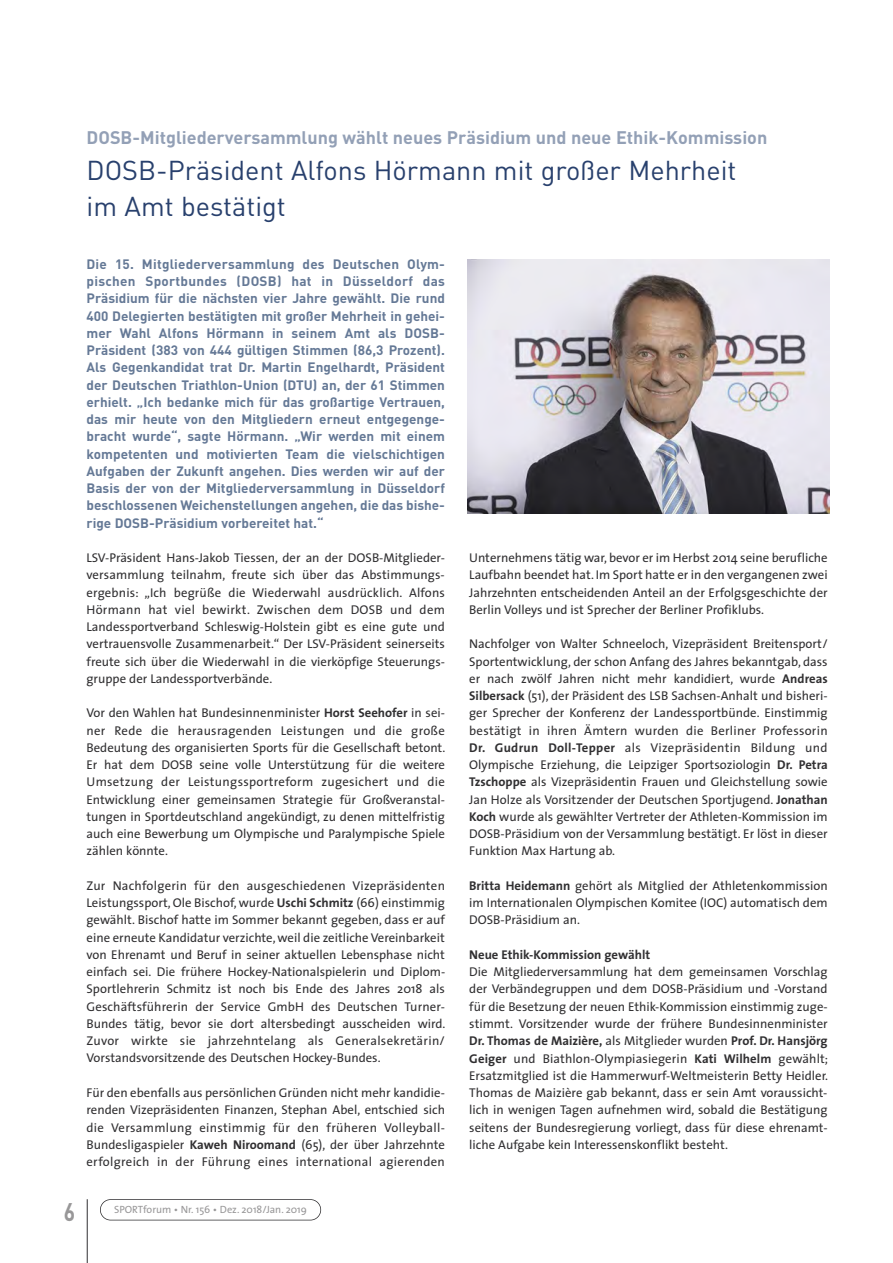
<style>
.page{position:relative;width:893px;height:1263px;background:#fff}
.page>*{position:absolute;margin:0;border:0;box-sizing:border-box;transform-origin:0 0}
.t1{font:27px/36px "DIN";color:#28406d}
.t2{font:700 25.2px "DIN";color:#989798;scale:.83 1}
.t3{font:700 18px "DIN";color:#93a0b6}
.t4{font:700 13.5px/17.2px "DIN";color:#657996;text-align:justify}
.t5{font:12.75px/17.2px "The Sans";color:#302f31;text-align:justify}
.t6{font:700 12.75px "The Sans";color:#302f31}
.t7{font:10.5px "The Sans";color:#989798}
.s1{font-weight:700}
</style>
<div class="page">
<div style="left:100px;top:1199px;width:221px;height:21px;border:2px solid #302f31;border-radius:11px"></div>
<hr style="left:87px;top:1199px;width:1px;height:64px;background:#302f31">
<img style="left:468px;top:260px;width:361px;height:254px">
<h3 class="t3" style="left:87px;top:127px;width:682px">DOSB-Mitgliederversammlung wählt neues Präsidium und neue Ethik-Kommission</h3>
<h1 class="t1" style="left:87px;top:152px;width:651px">DOSB-Präsident Alfons Hörmann mit großer Mehrheit im Amt bestätigt</h1>
<p class="t4" style="left:87px;top:256px;width:360px">Die 15. Mitgliederversammlung des Deutschen Olym&shy;pischen Sportbundes (DOSB) hat in Düsseldorf das Präsidium für die nächsten vier Jahre gewählt. Die rund 400 Delegierten bestätigten mit großer Mehrheit in gehei&shy;mer Wahl Alfons Hörmann in seinem Amt als DOSB-Präsident (383 von 444 gültigen Stimmen (86,3 Prozent).<br>Als Gegenkandidat trat Dr. Martin Engelhardt, Präsident der Deutschen Triathlon-Union (DTU) an, der 61 Stimmen erhielt. „Ich bedanke mich für das großartige Vertrauen, das mir heute von den Mitgliedern erneut entgegenge&shy;bracht wurde“, sagte Hörmann. „Wir werden mit einem kompetenten und motivierten Team die vielschichtigen Aufgaben der Zukunft angehen. Dies werden wir auf der Basis der von der Mitgliederversammlung in Düsseldorf beschlossenen Weichenstellungen angehen, die das bishe&shy;rige DOSB-Präsidium vorbereitet hat.“</p>
<p class="t5" style="left:87px;top:550px;width:360px">LSV-Präsident Hans-Jakob Tiessen, der an der DOSB-Mitglieder&shy;versammlung teilnahm, freute sich über das Abstimmungs&shy;ergebnis: „Ich begrüße die Wiederwahl ausdrücklich. Alfons Hörmann hat viel bewirkt. Zwischen dem DOSB und dem Landessportverband Schleswig-Holstein gibt es eine gute und vertrauensvolle Zusammenarbeit.“ Der LSV-Präsident seinerseits freute sich über die Wiederwahl in die vierköpfige Steuerungs&shy;gruppe der Landessportverbände.</p>
<p class="t5" style="left:87px;top:706px;width:360px">Vor den Wahlen hat Bundesinnenminister <span class="s1">Horst Seehofer</span> in sei&shy;ner Rede die herausragenden Leistungen und die große Bedeutung des organisierten Sports für die Gesellschaft betont.<br>Er hat dem DOSB seine volle Unterstützung für die weitere Umsetzung der Leistungssportreform zugesichert und die Entwicklung einer gemeinsamen Strategie für Großveranstal&shy;tungen in Sportdeutschland angekündigt, zu denen mittelfristig auch eine Bewerbung um Olympische und Paralympische Spiele zählen könnte.</p>
<p class="t5" style="left:87px;top:878px;width:360px">Zur Nachfolgerin für den ausgeschiedenen Vizepräsidenten Leistungssport, Ole Bischof, wurde <span class="s1">Uschi Schmitz</span> (66) einstimmig gewählt. Bischof hatte im Sommer bekannt gegeben, dass er auf eine erneute Kandidatur verzichte, weil die zeitliche Vereinbarkeit von Ehrenamt und Beruf in seiner aktuellen Lebensphase nicht einfach sei. Die frühere Hockey-Nationalspielerin und Diplom-Sportlehrerin Schmitz ist noch bis Ende des Jahres 2018 als Geschäftsführerin der Service GmbH des Deutschen Turner-Bundes tätig, bevor sie dort altersbedingt ausscheiden wird.<br>Zuvor wirkte sie jahrzehntelang als Generalsekretärin/ Vorstandsvorsitzende des Deutschen Hockey-Bundes.</p>
<p class="t5" style="left:87px;top:1085px;width:360px">Für den ebenfalls aus persönlichen Gründen nicht mehr kandidie&shy;renden Vizepräsidenten Finanzen, Stephan Abel, entschied sich die Versammlung einstimmig für den früheren Volleyball-Bundesligaspieler <span class="s1">Kaweh Niroomand</span> (65), der über Jahrzehnte erfolgreich in der Führung eines international agierenden</p>
<p class="t5" style="left:469px;top:550px;width:360px">Unternehmens tätig war, bevor er im Herbst 2014 seine berufliche Laufbahn beendet hat. Im Sport hatte er in den vergangenen zwei Jahrzehnten entscheidenden Anteil an der Erfolgsgeschichte der Berlin Volleys und ist Sprecher der Berliner Profiklubs.</p>
<p class="t5" style="left:469px;top:637px;width:360px">Nachfolger von Walter Schneeloch, Vizepräsident Breitensport/ Sportentwicklung, der schon Anfang des Jahres bekanntgab, dass er nach zwölf Jahren nicht mehr kandidiert, wurde <span class="s1">Andreas Silbersack</span> (51), der Präsident des LSB Sachsen-Anhalt und bisheri&shy;ger Sprecher der Konferenz der Landessportbünde. Einstimmig bestätigt in ihren Ämtern wurden die Berliner Professorin <span class="s1">Dr. Gudrun Doll-Tepper</span> als Vizepräsidentin Bildung und Olympische Erziehung, die Leipziger Sportsoziologin <span class="s1">Dr. Petra Tzschoppe</span> als Vizepräsidentin Frauen und Gleichstellung sowie Jan Holze als Vorsitzender der Deutschen Sportjugend. <span class="s1">Jonathan Koch</span> wurde als gewählter Vertreter der Athleten-Kommission im DOSB-Präsidium von der Versammlung bestätigt. Er löst in dieser Funktion Max Hartung ab.</p>
<p class="t5" style="left:469px;top:878px;width:360px"><span class="s1">Britta Heidemann</span> gehört als Mitglied der Athletenkommission im Internationalen Olympischen Komitee (IOC) automatisch dem DOSB-Präsidium an.</p>
<p class="t6" style="left:469px;top:950px;width:182px">Neue Ethik-Kommission gewählt</p>
<p class="t5" style="left:469px;top:964px;width:360px">Die Mitgliederversammlung hat dem gemeinsamen Vorschlag der Verbändegruppen und dem DOSB-Präsidium und -Vorstand für die Besetzung der neuen Ethik-Kommission einstimmig zuge&shy;stimmt. Vorsitzender wurde der frühere Bundesinnenminister <span class="s1">Dr. Thomas de Maizière,</span> als Mitglieder wurden <span class="s1">Prof. Dr. Hansjörg Geiger</span> und Biathlon-Olympiasiegerin <span class="s1">Kati Wilhelm</span> gewählt; Ersatzmitglied ist die Hammerwurf-Weltmeisterin Betty Heidler.<br>Thomas de Maizière gab bekannt, dass er sein Amt voraussicht&shy;lich in wenigen Tagen aufnehmen wird, sobald die Bestätigung seitens der Bundesregierung vorliegt, dass für diese ehrenamt&shy;liche Aufgabe kein Interessenskonflikt besteht.</p>
<h2 class="t2" style="left:64px;top:1197px;width:15px">6</h2>
<p class="t7" style="left:114px;top:1205px;width:194px">SPORTforum • Nr. 156 • Dez. 2018/Jan. 2019</p>
</div>
